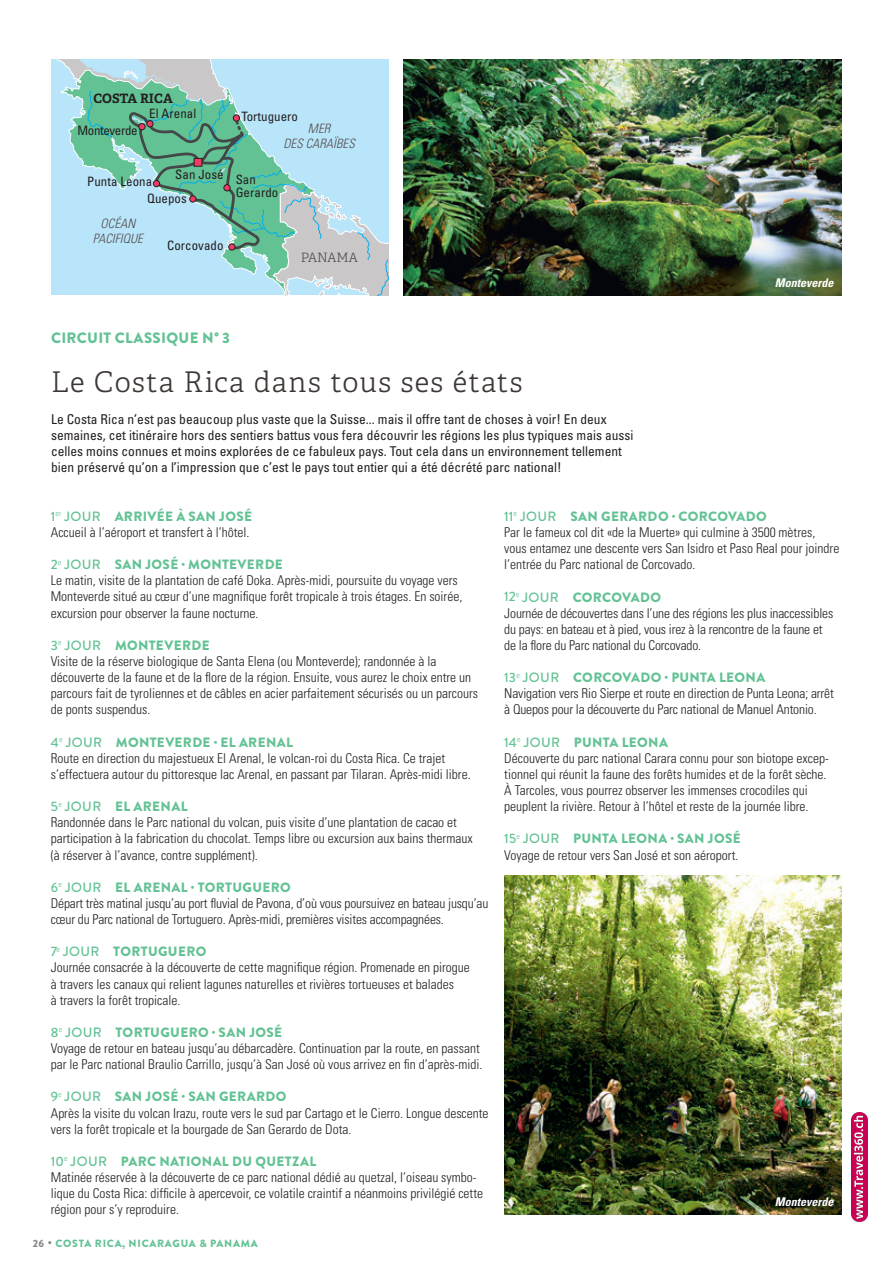
<style>
.page{position:relative;width:893px;height:1263px;background:#fff}
.page>*{position:absolute;margin:0;border:0;box-sizing:border-box;transform-origin:0 0}
.t1{font:300 28.5px "Adelle";letter-spacing:.045em;color:#3d3836}
.t2{font:900 15px "Brandon Grotesque";letter-spacing:.02em;color:#63c294}
.t3{font:300 condensed 13.5px/16px "Univers";color:#231f20}
.t4{font:condensed 13.5px/16px "Univers";color:#231f20}
.t5{font:900 13.5px "Brandon Grotesque";letter-spacing:.025em;color:#63c294}
.t6{font:condensed 12.9px/18.3px "Univers";letter-spacing:.005em;color:#231f20}
.t7{font:italic 300 condensed 12.9px/14.7px "Univers";letter-spacing:.005em;color:#544e4d;text-align:center}
.t8{font:condensed 12.9px "Univers";letter-spacing:-.025em;color:#231f20}
.t9{font:700 12.9px "Adelle";color:#231f20}
.t10{font:300 12.9px "Adelle";letter-spacing:.005em;color:#544e4d}
.t11{font:italic 700 condensed 12px "Univers";color:#fff}
.t12{font:900 10.5px "Brandon Grotesque";letter-spacing:.07em;color:#63c294}
.s1{font-weight:500}
.s2{color:#8a8685}
</style>
<div class="page">
<img style="left:504px;top:876px;width:338px;height:338px">
<svg style="left:51px;top:60px;width:338px;height:235px;background:#a3d5d7"></svg>
<div style="left:228px;top:243px;width:7px;height:7px;border:1px solid #231f20;border-radius:50%"></div>
<div style="left:153px;top:180px;width:7px;height:7px;background:#ef3b66;border-radius:50%"></div>
<div style="left:153px;top:180px;width:7px;height:7px;border:1px solid #231f20;border-radius:50%"></div>
<img style="left:404px;top:60px;width:438px;height:235px">
<img style="left:851px;top:1112px;width:17px;height:109px">
<p class="t9" style="left:94px;top:91px;width:81px">COSTA RICA</p>
<p class="t8" style="left:78px;top:122px;width:62px">Monteverde</p>
<p class="t6" style="left:149px;top:104px;width:48px">El Arenal</p>
<p class="t6" style="left:241px;top:107px;width:58px">Tortuguero</p>
<p class="t7" style="left:283px;top:121px;width:73px">MER<br>DES CARAÏBES</p>
<p class="t6" style="left:236px;top:165px;width:44px;text-indent:-60px">San José San<br>Gerardo</p>
<p class="t6" style="left:87px;top:172px;width:66px">Punta Leona</p>
<p class="t6" style="left:147px;top:190px;width:41px">Quepos</p>
<p class="t6" style="left:167px;top:236px;width:58px">Corcovado</p>
<p class="t7" style="left:93px;top:216px;width:52px">OCÉAN<br>PACIFIQUE</p>
<p class="t10" style="left:301px;top:250px;width:58px">PANAMA</p>
<p class="t2" style="left:51px;top:328px;width:180px">CIRCUIT CLASSIQUE N° 3</p>
<h1 class="t1" style="left:51px;top:364px;width:473px">Le Costa Rica dans tous ses états</h1>
<p class="t4" style="left:51px;top:411px;width:584px">Le Costa Rica n’est pas beaucoup plus vaste que la Suisse... mais il offre tant de choses à voir! En deux semaines, cet itinéraire hors des sentiers battus vous fera découvrir les régions les plus typiques mais aussi celles moins connues et moins explorées de ce fabuleux pays. Tout cela dans un environnement tellement bien préservé qu’on a l’impression que c’est le pays tout entier qui a été décrété parc national!</p>
<p class="t11" style="left:775px;top:275px;width:60px">Monteverde</p>
<p class="t5" style="left:51px;top:507px;width:203px"><span class="s1">1</span><sup>er</sup> <span class="s1">JOUR</span> ARRIVÉE À SAN JOSÉ</p>
<p class="t3" style="left:51px;top:524px;width:200px">Accueil à l’aéroport et transfert à l’hôtel.</p>
<p class="t5" style="left:51px;top:555px;width:234px"><span class="s1">2</span><sup>e</sup> <span class="s1">JOUR</span> SAN JOSÉ · MONTEVERDE</p>
<p class="t3" style="left:51px;top:573px;width:413px">Le matin, visite de la plantation de café Doka. Après-midi, poursuite du voyage vers<br>Monteverde situé au cœur d’une magnifique forêt tropicale à trois étages. En soirée, excursion pour observer la faune nocturne.</p>
<p class="t5" style="left:51px;top:636px;width:160px"><span class="s1">3</span><sup>e</sup> <span class="s1">JOUR</span> MONTEVERDE</p>
<p class="t3" style="left:51px;top:653px;width:429px">Visite de la réserve biologique de Santa Elena (ou Monteverde); randonnée à la découverte de la faune et de la flore de la région. Ensuite, vous aurez le choix entre un parcours fait de tyroliennes et de câbles en acier parfaitement sécurisés ou un parcours de ponts suspendus.</p>
<p class="t5" style="left:51px;top:732px;width:244px"><span class="s1">4</span><sup>e</sup> <span class="s1">JOUR</span> MONTEVERDE · EL ARENAL</p>
<p class="t3" style="left:51px;top:750px;width:421px">Route en direction du majestueux El Arenal, le volcan-roi du Costa Rica. Ce trajet s’effectuera autour du pittoresque lac Arenal, en passant par Tilaran. Après-midi libre.</p>
<p class="t5" style="left:51px;top:797px;width:138px"><span class="s1">5</span><sup>e</sup> <span class="s1">JOUR</span> EL ARENAL</p>
<p class="t3" style="left:51px;top:814px;width:423px">Randonnée dans le Parc national du volcan, puis visite d’une plantation de cacao et participation à la fabrication du chocolat. Temps libre ou excursion aux bains thermaux (à réserver à l’avance, contre supplément).</p>
<p class="t5" style="left:51px;top:877px;width:241px"><span class="s1">6</span><sup>e</sup> <span class="s1">JOUR</span> EL ARENAL · TORTUGUERO</p>
<p class="t3" style="left:51px;top:895px;width:439px">Départ très matinal jusqu’au port fluvial de Pavona, d’où vous poursuivez en bateau jusqu’au cœur du Parc national de Tortuguero. Après-midi, premières visites accompagnées.</p>
<p class="t5" style="left:51px;top:942px;width:157px"><span class="s1">7</span><sup>e</sup> <span class="s1">JOUR</span> TORTUGUERO</p>
<p class="t3" style="left:51px;top:960px;width:420px">Journée consacrée à la découverte de cette magnifique région. Promenade en pirogue à travers les canaux qui relient lagunes naturelles et rivières tortueuses et balades<br>à travers la forêt tropicale.</p>
<p class="t5" style="left:51px;top:1023px;width:233px"><span class="s1">8</span><sup>e</sup> <span class="s1">JOUR</span> TORTUGUERO · SAN JOSÉ</p>
<p class="t3" style="left:51px;top:1040px;width:433px">Voyage de retour en bateau jusqu’au débarcadère. Continuation par la route, en passant par le Parc national Braulio Carrillo, jusqu’à San José où vous arrivez en fin d’après-midi.</p>
<p class="t5" style="left:51px;top:1087px;width:237px"><span class="s1">9</span><sup>e</sup> <span class="s1">JOUR</span> SAN JOSÉ · SAN GERARDO</p>
<p class="t3" style="left:51px;top:1105px;width:439px">Après la visite du volcan Irazu, route vers le sud par Cartago et le Cierro. Longue descente vers la forêt tropicale et la bourgade de San Gerardo de Dota.</p>
<p class="t5" style="left:51px;top:1152px;width:267px"><span class="s1">10</span><sup>e</sup> <span class="s1">JOUR</span> PARC NATIONAL DU QUETZAL</p>
<p class="t3" style="left:51px;top:1169px;width:434px">Matinée réservée à la découverte de ce parc national dédié au quetzal, l’oiseau symbo&shy;lique du Costa Rica: difficile à apercevoir, ce volatile craintif a néanmoins privilégié cette région pour s’y reproduire.</p>
<p class="t12" style="left:33px;top:1235px;width:226px"><span class="s2">26 •</span> COSTA RICA, NICARAGUA &amp; PANAMA</p>
<p class="t5" style="left:504px;top:507px;width:264px"><span class="s1">11</span><sup>e</sup> <span class="s1">JOUR</span> SAN GERARDO · CORCOVADO</p>
<p class="t3" style="left:504px;top:524px;width:337px">Par le fameux col dit «de la Muerte» qui culmine à 3500 mètres, vous entamez une descente vers San Isidro et Paso Real pour joindre l’entrée du Parc national de Corcovado.</p>
<p class="t5" style="left:504px;top:587px;width:158px"><span class="s1">12</span><sup>e</sup> <span class="s1">JOUR</span> CORCOVADO</p>
<p class="t3" style="left:504px;top:605px;width:330px">Journée de découvertes dans l’une des régions les plus inaccessibles du pays: en bateau et à pied, vous irez à la rencontre de la faune et de la flore du Parc national du Corcovado.</p>
<p class="t5" style="left:504px;top:668px;width:262px"><span class="s1">13</span><sup>e</sup> <span class="s1">JOUR</span> CORCOVADO · PUNTA LEONA</p>
<p class="t3" style="left:504px;top:685px;width:331px">Navigation vers Rio Sierpe et route en direction de Punta Leona; arrêt à Quepos pour la découverte du Parc national de Manuel Antonio.</p>
<p class="t5" style="left:504px;top:732px;width:165px"><span class="s1">14</span><sup>e</sup> <span class="s1">JOUR</span> PUNTA LEONA</p>
<p class="t3" style="left:504px;top:750px;width:326px">Découverte du parc national Carara connu pour son biotope excep&shy;tionnel qui réunit la faune des forêts humides et de la forêt sèche.<br>À Tarcoles, vous pourrez observer les immenses crocodiles qui peuplent la rivière. Retour à l’hôtel et reste de la journée libre.</p>
<p class="t5" style="left:504px;top:829px;width:238px"><span class="s1">15</span><sup>e</sup> <span class="s1">JOUR</span> PUNTA LEONA · SAN JOSÉ</p>
<p class="t3" style="left:504px;top:847px;width:236px">Voyage de retour vers San José et son aéroport.</p>
<p class="t11" style="left:775px;top:1194px;width:60px">Monteverde</p>
</div>
